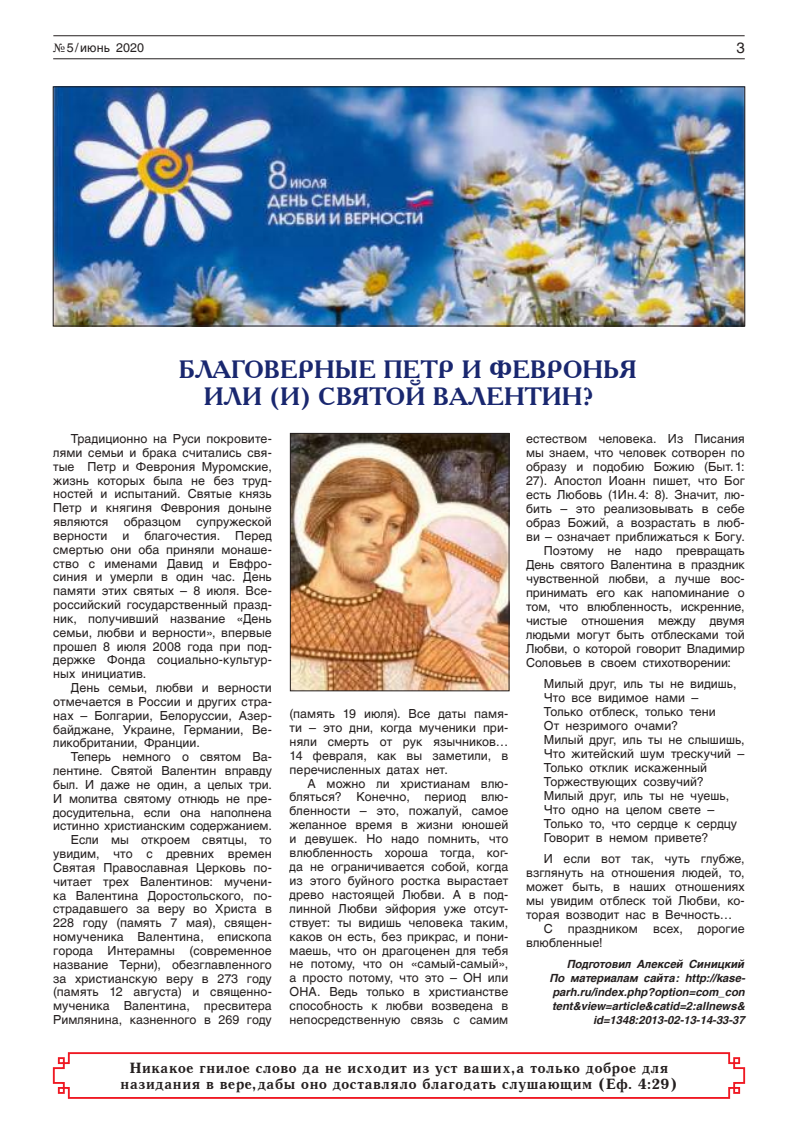
<style>
.page{position:relative;width:798px;height:1134px;background:#fff}
.page>*{position:absolute;margin:0;border:0;box-sizing:border-box;transform-origin:0 0}
.t1{font:700 25px/27.5px "Academy ACTT";color:#19276f}
.t2{font:700 15px/16.2px "Antiqua";color:#241f1f;text-align:center}
.t3{font:15px "AG Helvetica Cyr Roman";color:#241f1f}
.t4{font:12.5px/13.9px "AG Helvetica Cyr Roman";letter-spacing:.005em;color:#241f1f;text-align:justify}
.t5{font:italic 700 11.25px/14px "AG Helvetica Cyr";color:#241f1f;text-align:right}
.s1{font-family:"Times New Roman"}
</style>
<div class="page">
<hr style="left:53px;top:58px;width:691px;height:1px;background:#241f1f">
<hr style="left:53px;top:35px;width:691px;height:1px;background:#241f1f">
<svg style="left:52px;top:1052px;width:693px;height:47px"></svg>
<img style="left:55px;top:89px;width:687px;height:235px">
<img style="left:292px;top:435px;width:215px;height:254px">
<div style="left:290px;top:433px;width:219px;height:258px;border:1px solid #241f1f"></div>
<p class="t4" style="left:53px;top:41px;width:92px"><span class="s1">№</span> 5/июнь 2020</p>
<p class="t3" style="left:736px;top:39px;width:10px">3</p>
<h1 class="t1" style="left:204px;top:354px;width:434px;text-indent:-25px">БЛАГОВЕРНЫЕ ПЕТР И ФЕВРОНЬЯ<br>ИЛИ (И) СВЯТОЙ ВАЛЕНТИН?</h1>
<p class="t4" style="left:53px;top:432px;width:220px;text-indent:18px">Традиционно на Руси покровите&shy;лями семьи и брака считались свя&shy;тые Петр и Феврония Муромские, жизнь которых была не без труд&shy;ностей и испытаний. Святые князь Петр и княгиня Феврония доныне являются образцом супружеской верности и благочестия. Перед смертью они оба приняли монаше&shy;ство с именами Давид и Евфро&shy;синия и умерли в один час. День памяти этих святых – 8 июля. Все&shy;российский государственный празд&shy;ник, получивший название «День семьи, любви и верности», впервые прошел 8 июля 2008 года при под&shy;держке Фонда социально-культур&shy;ных инициатив.</p>
<p class="t4" style="left:53px;top:681px;width:220px;text-indent:18px">День семьи, любви и верности отмечается в России и других стра&shy;нах – Болгарии, Белоруссии, Азер&shy;байджане, Украине, Германии, Ве&shy;ликобритании, Франции.</p>
<p class="t4" style="left:53px;top:750px;width:220px;text-align:right">Теперь немного о святом Ва&shy;лентине. Святой Валентин вправду был. И даже не один, а целых три.<br>И молитва святому отнюдь не пре&shy;досудительна, если она наполнена истинно христианским содержанием.<br>Если мы откроем святцы, то увидим, что с древних времен<br>Святая Православная Церковь по&shy;читает трех Валентинов: мучени&shy;ка Валентина Доростольского, по&shy;страдавшего за веру во Христа в<br>228 году (память 7 мая), священ&shy;номученика Валентина, епископа города Интерамны (современное название Терни), обезглавленного за христианскую веру в 273 году (память 12 августа) и священно&shy;мученика Валентина, пресвитера<br>Римлянина, казненного в 269 году</p>
<p class="t4" style="left:289px;top:707px;width:220px">(память 19 июля). Все даты памя&shy;ти – это дни, когда мученики при&shy;няли смерть от рук язычников… 14 февраля, как вы заметили, в перечисленных датах нет.</p>
<p class="t4" style="left:289px;top:776px;width:220px;text-indent:18px">А можно ли христианам влю&shy;бляться? Конечно, период влю&shy;бленности – это, пожалуй, самое желанное время в жизни юношей и девушек. Но надо помнить, что влюбленность хороша тогда, ког&shy;да не ограничивается собой, когда из этого буйного ростка вырастает древо настоящей Любви. А в под&shy;линной Любви эйфория уже отсут&shy;ствует: ты видишь человека таким, каков он есть, без прикрас, и пони&shy;маешь, что он драгоценен для тебя не потому, что он «самый-самый», а просто потому, что это – ОН или ОНА. Ведь только в христианстве способность к любви возведена в непосредственную связь с самим</p>
<p class="t4" style="left:526px;top:432px;width:220px">естеством человека. Из Писания</p>
<p class="t4" style="left:526px;top:446px;width:220px">мы знаем, что человек сотворен по</p>
<p class="t4" style="left:526px;top:460px;width:220px">образу и подобию Божию (Быт.1:</p>
<p class="t4" style="left:526px;top:474px;width:220px">27). Апостол Иоанн пишет, что Бог</p>
<p class="t4" style="left:526px;top:488px;width:220px">есть Любовь (1Ин.4: 8). Значит, лю-</p>
<p class="t4" style="left:526px;top:502px;width:220px">бить – это реализовывать в себе</p>
<p class="t4" style="left:526px;top:516px;width:220px">образ Божий, а возрастать в люб-</p>
<p class="t4" style="left:526px;top:530px;width:220px">ви – означает приближаться к Богу.</p>
<p class="t4" style="left:543px;top:544px;width:202px">Поэтому не надо превращать</p>
<p class="t4" style="left:526px;top:558px;width:220px">День святого Валентина в праздник</p>
<p class="t4" style="left:526px;top:572px;width:220px">чувственной любви, а лучше вос-</p>
<p class="t4" style="left:526px;top:586px;width:220px">принимать его как напоминание о</p>
<p class="t4" style="left:526px;top:600px;width:220px">том, что влюбленность, искренние,</p>
<p class="t4" style="left:526px;top:614px;width:220px">чистые отношения между двумя</p>
<p class="t4" style="left:526px;top:628px;width:220px">людьми могут быть отблесками той</p>
<p class="t4" style="left:526px;top:642px;width:220px">Любви, о которой говорит Владимир</p>
<p class="t4" style="left:526px;top:656px;width:206px">Соловьев в своем стихотворении:</p>
<p class="t4" style="left:543px;top:677px;width:202px;text-align:left">Милый друг, иль ты не видишь,<br>Что все видимое нами –<br>Только отблеск, только тени<br>От незримого очами?<br>Милый друг, иль ты не слышишь,<br>Что житейский шум трескучий –<br>Только отклик искаженный<br>Торжествующих созвучий?<br>Милый друг, иль ты не чуешь,<br>Что одно на целом свете –<br>Только то, что сердце к сердцу<br>Говорит в немом привете?</p>
<p class="t4" style="left:543px;top:852px;width:202px">И если вот так, чуть глубже,</p>
<p class="t4" style="left:526px;top:866px;width:220px">взглянуть на отношения людей, то,</p>
<p class="t4" style="left:526px;top:880px;width:220px">может быть, в наших отношениях</p>
<p class="t4" style="left:526px;top:894px;width:220px">мы увидим отблеск той Любви, ко-</p>
<p class="t4" style="left:526px;top:908px;width:208px">торая возводит нас в Вечность…</p>
<p class="t4" style="left:543px;top:922px;width:202px">С праздником всех, дорогие</p>
<p class="t4" style="left:526px;top:936px;width:78px">влюбленные!</p>
<p class="t5" style="left:550px;top:957px;width:196px">Подготовил Алексей Синицкий По материалам сайта: http://kase&shy;parh.ru/index.php?option=com_con tent&amp;view=article&amp;catid=2:allnews&amp; id=1348:2013-02-13-14-33-37</p>
<p class="t2" style="left:120px;top:1060px;width:558px">Никакое гнилое слово да не исходит из уст ваших,а только доброе для назидания в вере,дабы оно доставляло благодать слушающим (Еф. 4:29)</p>
</div>
